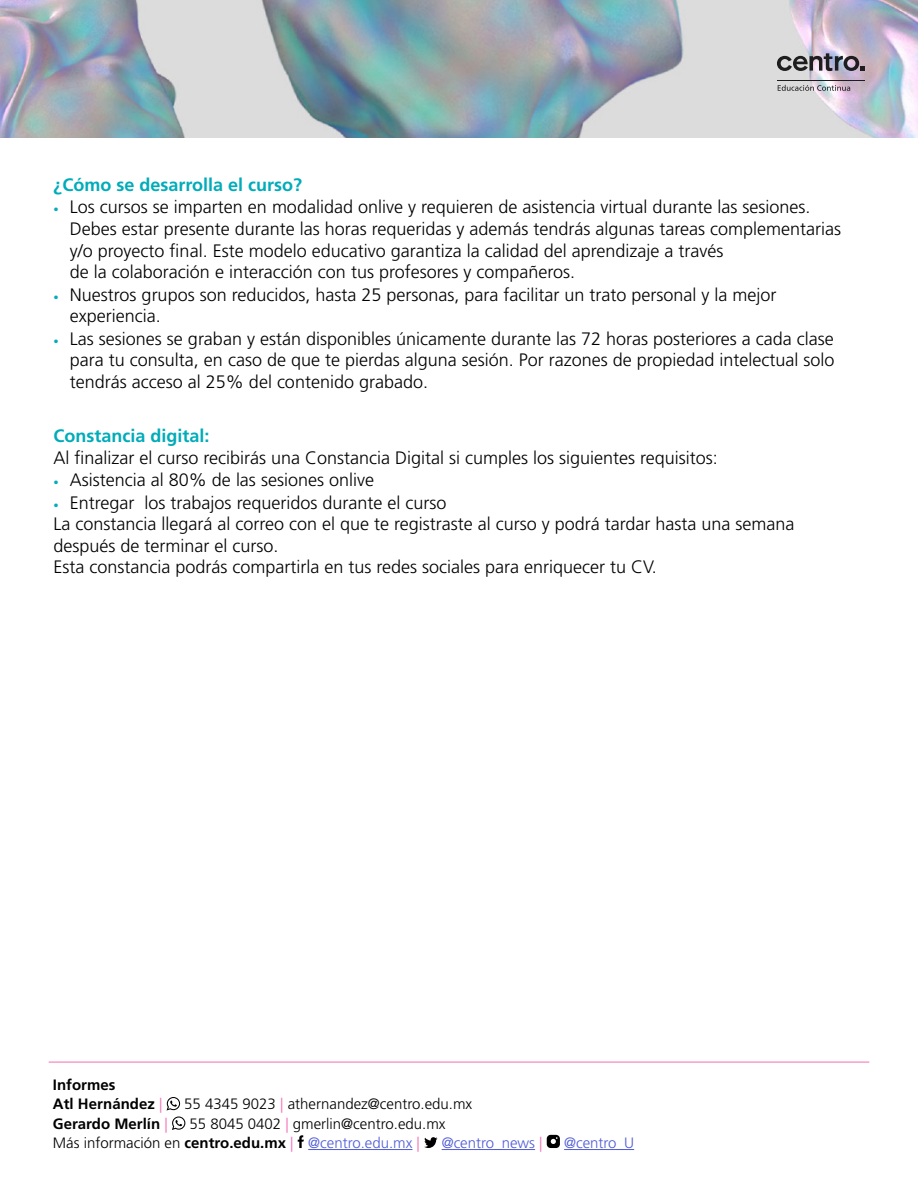
<style>
.page{position:relative;width:918px;height:1188px;background:#fff}
.page>*{position:absolute;margin:0;border:0;box-sizing:border-box;transform-origin:0 0}
.t1{font:300 18px/21.6px "Frutiger";color:#000}
.t2{font:700 18px "Frutiger";color:#00acb9}
.t3{font:300 15px/19.5px "Frutiger";color:#000}
.t4{font:700 15px/19.5px "Frutiger";color:#000}
.t5{font:300 15px "Frutiger";color:#4f5cd6}
.s1{font-size:10.5px;color:#00acb9}
.s2{font-weight:300;color:#f56cb5}
.s3{color:#f56cb5}
.s4{font-weight:700}
.s5{color:#4f5cd6}
</style>
<div class="page">
<img style="left:0;top:0;width:918px;height:137px">
<svg style="left:778px;top:85px;width:72px;height:6px"></svg>
<hr style="left:777px;top:81px;width:88px;height:1px;background:#1e1e1e">
<svg style="left:777px;top:53px;width:88px;height:18px;background:#88848c"></svg>
<hr style="left:49px;top:1062px;width:820px;height:1px;background:#f56cb5">
<hr style="left:308px;top:1149px;width:104px;height:1px;background:#4f5cd6">
<hr style="left:442px;top:1149px;width:93px;height:1px;background:#4f5cd6">
<hr style="left:564px;top:1149px;width:70px;height:1px;background:#4f5cd6">
<svg style="left:167px;top:1097px;width:18px;height:33px"></svg>
<svg style="left:298px;top:1135px;width:6px;height:13px"></svg>
<svg style="left:424px;top:1137px;width:14px;height:11px"></svg>
<div style="left:547px;top:1135px;width:13px;height:13px;background:#000;border-radius:4px"></div>
<svg style="left:551px;top:1137px;width:7px;height:7px"></svg>
<p class="t2" style="left:53px;top:174px;width:250px">¿Cómo se desarrolla el curso?</p>
<p class="t1" style="left:53px;top:197px;width:758px"><span class="s1">•</span> Los cursos se imparten en modalidad onlive y requieren de asistencia virtual durante las sesiones.</p>
<p class="t1" style="left:70px;top:218px;width:773px">Debes estar presente durante las horas requeridas y además tendrás algunas tareas complementarias y/o proyecto final. Este modelo educativo garantiza la calidad del aprendizaje a través</p>
<p class="t1" style="left:70px;top:261px;width:507px">de la colaboración e interacción con tus profesores y compañeros.</p>
<p class="t1" style="left:53px;top:284px;width:725px"><span class="s1">•</span> Nuestros grupos son reducidos, hasta 25 personas, para facilitar un trato personal y la mejor</p>
<p class="t1" style="left:70px;top:305px;width:92px">experiencia.</p>
<p class="t1" style="left:70px;top:328px;width:766px;text-align:justify;text-indent:-16px"><span class="s1">•</span> Las sesiones se graban y están disponibles únicamente durante las 72 horas posteriores a cada clase para tu consulta, en caso de que te pierdas alguna sesión. Por razones de propiedad intelectual solo tendrás acceso al 25% del contenido grabado.</p>
<p class="t2" style="left:53px;top:425px;width:158px">Constancia digital:</p>
<p class="t1" style="left:53px;top:447px;width:666px">Al finalizar el curso recibirás una Constancia Digital si cumples los siguientes requisitos:</p>
<p class="t1" style="left:53px;top:469px;width:322px"><span class="s1">•</span> Asistencia al 80% de las sesiones onlive</p>
<p class="t1" style="left:53px;top:492px;width:394px"><span class="s1">•</span> Entregar los trabajos requeridos durante el curso</p>
<p class="t1" style="left:53px;top:513px;width:743px">La constancia llegará al correo con el que te registraste al curso y podrá tardar hasta una semana</p>
<p class="t1" style="left:53px;top:535px;width:227px">después de terminar el curso.</p>
<p class="t1" style="left:53px;top:557px;width:605px">Esta constancia podrás compartirla en tus redes sociales para enriquecer tu CV.</p>
<p class="t4" style="left:53px;top:1075px;width:111px">Informes<br>Atl Hernández <span class="s2">|</span></p>
<p class="t3" style="left:184px;top:1094px;width:289px">55 4345 9023 <span class="s3">|</span> athernandez@centro.edu.mx</p>
<p class="t4" style="left:53px;top:1114px;width:116px">Gerardo Merlín <span class="s2">|</span></p>
<p class="t3" style="left:53px;top:1114px;width:394px;text-indent:137px">55 8045 0402 <span class="s3">|</span> gmerlin@centro.edu.mx<br>Más información en <span class="s4">centro.edu.mx</span> <span class="s3">|</span> <span class="s5">@centro.edu.mx</span> <span class="s3">|</span></p>
<p class="t5" style="left:442px;top:1134px;width:102px">@centro_news <span class="s3">|</span></p>
<p class="t5" style="left:564px;top:1134px;width:72px">@centro_U</p>
</div>
